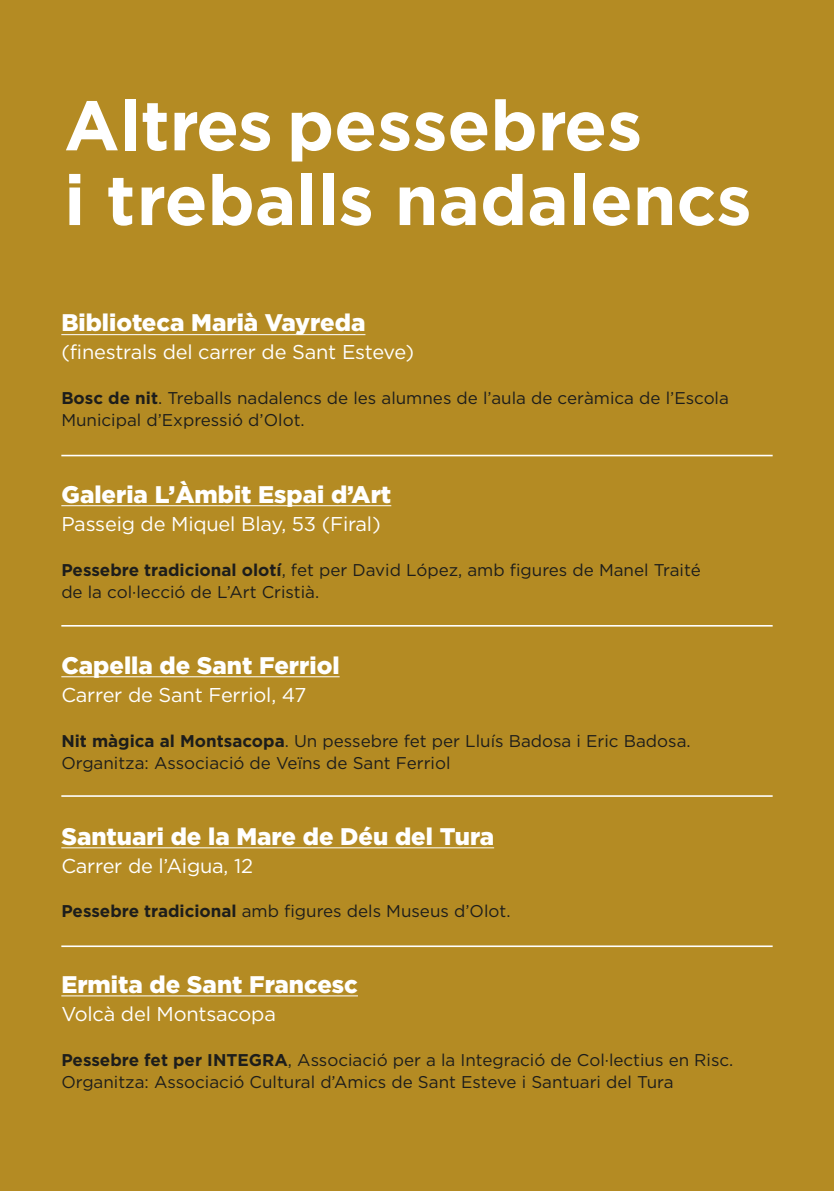
<style>
.page{position:relative;width:834px;height:1191px;background:#fff}
.page>*{position:absolute;margin:0;border:0;box-sizing:border-box;transform-origin:0 0}
.t1{font:700 70px/74.6px "Gotham";color:#fff}
.t2{font:900 24px "Gotham";color:#fff}
.t3{font:20px "Gotham";letter-spacing:-.01em;color:#fff}
.t4{font:17px/22px "Gotham";color:#1d1d1b}
.s1{font-weight:700}
</style>
<div class="page">
<div style="left:0;top:0;width:833px;height:1191px;background:#b48b23"></div>
<hr style="left:61px;top:334px;width:304px;height:1px;background:#fff">
<hr style="left:61px;top:505px;width:330px;height:1px;background:#fff">
<hr style="left:61px;top:676px;width:278px;height:1px;background:#fff">
<hr style="left:61px;top:847px;width:433px;height:1px;background:#fff">
<hr style="left:61px;top:995px;width:297px;height:1px;background:#fff">
<hr style="left:61px;top:455px;width:711px;height:1px;background:#fff">
<hr style="left:61px;top:625px;width:711px;height:1px;background:#fff">
<hr style="left:61px;top:795px;width:711px;height:2px;background:#fff">
<hr style="left:61px;top:945px;width:711px;height:2px;background:#fff">
<h1 class="t1" style="left:64px;top:86px;width:688px">Altres pessebres<br>i treballs nadalencs</h1>
<h2 class="t2" style="left:61px;top:309px;width:305px">Biblioteca Marià Vayreda</h2>
<p class="t3" style="left:61px;top:341px;width:354px">(finestrals del carrer de Sant Esteve)</p>
<p class="t4" style="left:61px;top:387px;width:669px"><span class="s1">Bosc de nit</span>. Treballs nadalencs de les alumnes de l’aula de ceràmica de l’Escola<br>Municipal d’Expressió d’Olot.</p>
<h2 class="t2" style="left:61px;top:480px;width:331px">Galeria L’Àmbit Espai d’Art</h2>
<p class="t3" style="left:61px;top:512px;width:321px">Passeig de Miquel Blay, 53 (Firal)</p>
<p class="t4" style="left:61px;top:558px;width:641px"><span class="s1">Pessebre tradicional olotí</span>, fet per David López, amb figures de Manel Traité de la col·lecció de L’Art Cristià.</p>
<h2 class="t2" style="left:61px;top:651px;width:280px">Capella de Sant Ferriol</h2>
<p class="t3" style="left:61px;top:683px;width:246px">Carrer de Sant Ferriol, 47</p>
<p class="t4" style="left:61px;top:729px;width:630px"><span class="s1">Nit màgica al Montsacopa</span>. Un pessebre fet per Lluís Badosa i Eric Badosa.<br>Organitza: Associació de Veïns de Sant Ferriol</p>
<h2 class="t2" style="left:61px;top:822px;width:434px">Santuari de la Mare de Déu del Tura</h2>
<p class="t3" style="left:61px;top:854px;width:193px">Carrer de l’Aigua, 12</p>
<p class="t4" style="left:61px;top:899px;width:450px"><span class="s1">Pessebre tradicional</span> amb figures dels Museus d’Olot.</p>
<h2 class="t2" style="left:61px;top:970px;width:298px">Ermita de Sant Francesc</h2>
<p class="t3" style="left:61px;top:1002px;width:216px">Volcà del Montsacopa</p>
<p class="t4" style="left:61px;top:1048px;width:673px"><span class="s1">Pessebre fet per INTEGRA</span>, Associació per a la Integració de Col·lectius en Risc.<br>Organitza: Associació Cultural d’Amics de Sant Esteve i Santuari del Tura</p>
</div>
